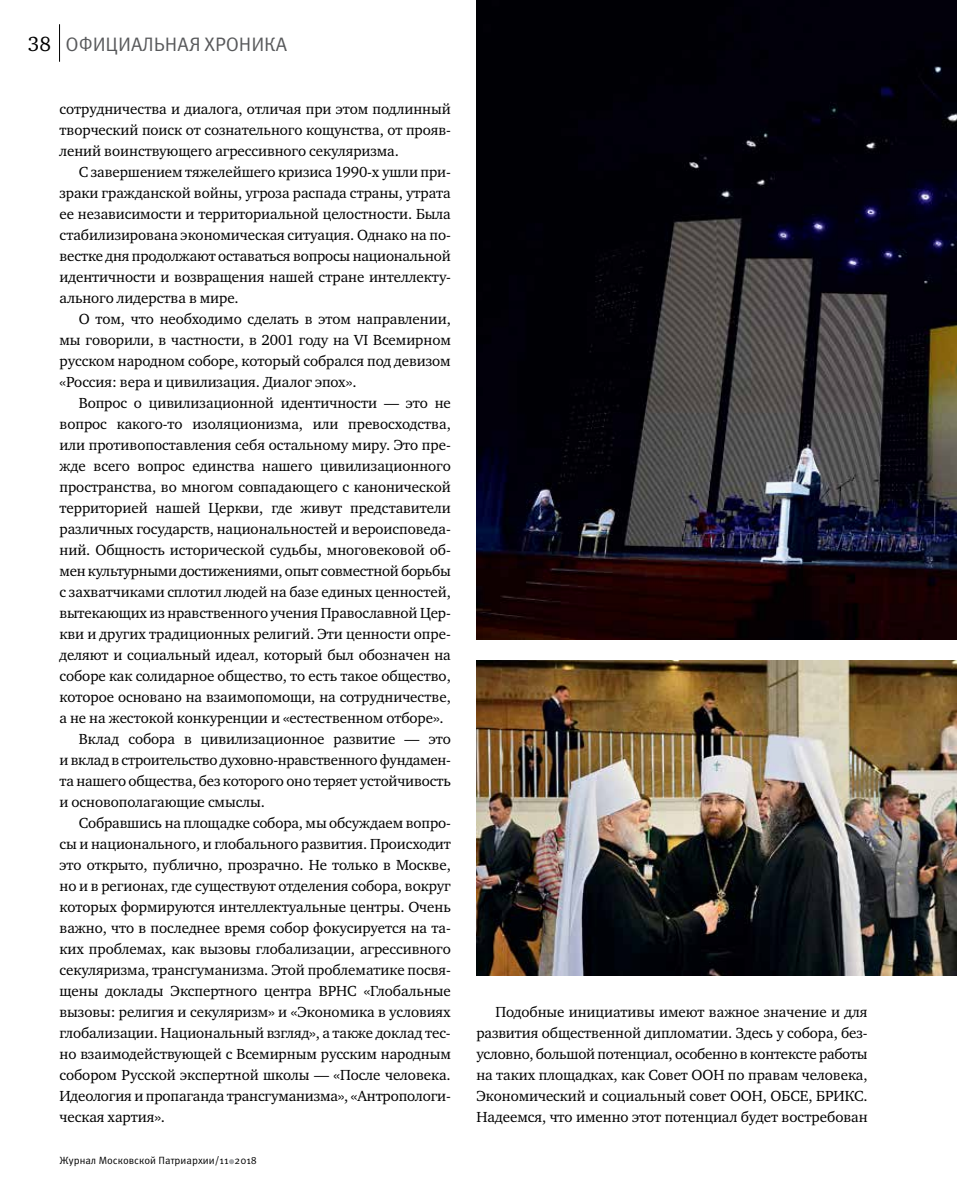
<style>
.page{position:relative;width:957px;height:1191px;background:#fff}
.page>*{position:absolute;margin:0;border:0;box-sizing:border-box;transform-origin:0 0}
.t1{font:19.5px "Meta Pro";letter-spacing:-.005em;color:#58595b}
.t2{font:15px/21px "Charter ITC";letter-spacing:-.005em;color:#000;text-align:justify}
.t3{font:10.5px "Meta Pro";color:#000}
.s1{font-family:"Charter ITC";font-size:21px;color:#000}
</style>
<div class="page">
<svg style="left:229px;top:1159px;width:5px;height:5px"></svg>
<hr style="left:59px;top:24px;width:1px;height:38px;background:#000">
<img style="left:476px;top:0;width:481px;height:639px">
<img style="left:476px;top:660px;width:481px;height:315px">
<h1 class="t1" style="left:28px;top:32px;width:261px"><span class="s1">38</span> ОФИЦИАЛЬНАЯ ХРОНИКА</h1>
<p class="t2" style="left:60px;top:98px;width:393px">сотрудничества и диалога, отличая при этом подлинный творческий поиск от сознательного кощунства, от прояв&shy;лений воинствующего агрессивного секуляризма.</p>
<p class="t2" style="left:60px;top:161px;width:393px;text-indent:19px">С завершением тяжелейшего кризиса 1990-х ушли при&shy;зраки гражданской войны, угроза распада страны, утрата ее независимости и территориальной целостности. Была стабилизирована экономическая ситуация. Однако на по&shy;вестке дня продолжают оставаться вопросы национальной идентичности и возвращения нашей стране интеллекту&shy;ального лидерства в мире.</p>
<p class="t2" style="left:60px;top:308px;width:393px;text-indent:19px">О том, что необходимо сделать в этом направлении, мы говорили, в частности, в 2001 году на VI Всемирном русском народном соборе, который собрался под девизом «Россия: вера и цивилизация. Диалог эпох».</p>
<p class="t2" style="left:79px;top:392px;width:374px">Вопрос о цивилизационной идентичности — это не</p>
<p class="t2" style="left:60px;top:413px;width:393px">вопрос какого-то изоляционизма, или превосходства,</p>
<p class="t2" style="left:60px;top:434px;width:393px">или противопоставления себя остальному миру. Это пре-</p>
<p class="t2" style="left:60px;top:455px;width:393px">жде всего вопрос единства нашего цивилизационного</p>
<p class="t2" style="left:60px;top:476px;width:393px">пространства, во многом совпадающего с канонической</p>
<p class="t2" style="left:60px;top:497px;width:393px">территорией нашей Церкви, где живут представители</p>
<p class="t2" style="left:60px;top:518px;width:393px">различных государств, национальностей и вероисповеда-</p>
<p class="t2" style="left:60px;top:539px;width:393px">ний. Общность исторической судьбы, многовековой об-</p>
<p class="t2" style="left:60px;top:560px;width:393px">мен культурными достижениями, опыт совместной борьбы</p>
<p class="t2" style="left:60px;top:581px;width:393px">с захватчиками сплотил людей на базе единых ценностей,</p>
<p class="t2" style="left:60px;top:602px;width:393px">вытекающих из нравственного учения Православной Цер-</p>
<p class="t2" style="left:60px;top:623px;width:393px">кви и других традиционных религий. Эти ценности опре-</p>
<p class="t2" style="left:60px;top:644px;width:393px">деляют и социальный идеал, который был обозначен на</p>
<p class="t2" style="left:60px;top:665px;width:393px">соборе как солидарное общество, то есть такое общество,</p>
<p class="t2" style="left:60px;top:686px;width:393px">которое основано на взаимопомощи, на сотрудничестве,</p>
<p class="t2" style="left:60px;top:707px;width:386px">а не на жестокой конкуренции и «естественном отборе».</p>
<p class="t2" style="left:79px;top:728px;width:374px">Вклад собора в цивилизационное развитие — это</p>
<p class="t2" style="left:60px;top:749px;width:393px">и вклад в строительство духовно-нравственного фундамен-</p>
<p class="t2" style="left:60px;top:770px;width:393px">та нашего общества, без которого оно теряет устойчивость</p>
<p class="t2" style="left:60px;top:791px;width:207px">и основополагающие смыслы.</p>
<p class="t2" style="left:79px;top:812px;width:374px">Собравшись на площадке собора, мы обсуждаем вопро-</p>
<p class="t2" style="left:60px;top:833px;width:393px">сы и национального, и глобального развития. Происходит</p>
<p class="t2" style="left:60px;top:854px;width:393px">это открыто, публично, прозрачно. Не только в Москве,</p>
<p class="t2" style="left:60px;top:875px;width:393px">но и в регионах, где существуют отделения собора, вокруг</p>
<p class="t2" style="left:60px;top:896px;width:393px">которых формируются интеллектуальные центры. Очень</p>
<p class="t2" style="left:60px;top:917px;width:393px">важно, что в последнее время собор фокусируется на та-</p>
<p class="t2" style="left:60px;top:938px;width:393px">ких проблемах, как вызовы глобализации, агрессивного</p>
<p class="t2" style="left:60px;top:959px;width:393px">секуляризма, трансгуманизма. Этой проблематике посвя-</p>
<p class="t2" style="left:60px;top:980px;width:393px">щены доклады Экспертного центра ВРНС «Глобальные</p>
<p class="t2" style="left:60px;top:1001px;width:393px">вызовы: религия и секуляризм» и «Экономика в условиях</p>
<p class="t2" style="left:60px;top:1022px;width:393px">глобализации. Национальный взгляд», а также доклад тес-</p>
<p class="t2" style="left:60px;top:1043px;width:393px">но взаимодействующей с Всемирным русским народным</p>
<p class="t2" style="left:60px;top:1064px;width:393px">собором Русской экспертной школы — «После человека.</p>
<p class="t2" style="left:60px;top:1085px;width:393px">Идеология и пропаганда трансгуманизма», «Антропологи-</p>
<p class="t2" style="left:60px;top:1106px;width:107px">ческая хартия».</p>
<p class="t3" style="left:60px;top:1153px;width:199px">Журнал Московской Патриархии/11 2018</p>
<p class="t2" style="left:476px;top:1001px;width:393px;text-indent:19px">Подобные инициативы имеют важное значение и для развития общественной дипломатии. Здесь у собора, без&shy;условно, большой потенциал, особенно в контексте работы на таких площадках, как Совет ООН по правам человека, Экономический и социальный совет ООН, ОБСЕ, БРИКС.<br>Надеемся, что именно этот потенциал будет востребован</p>
</div>
